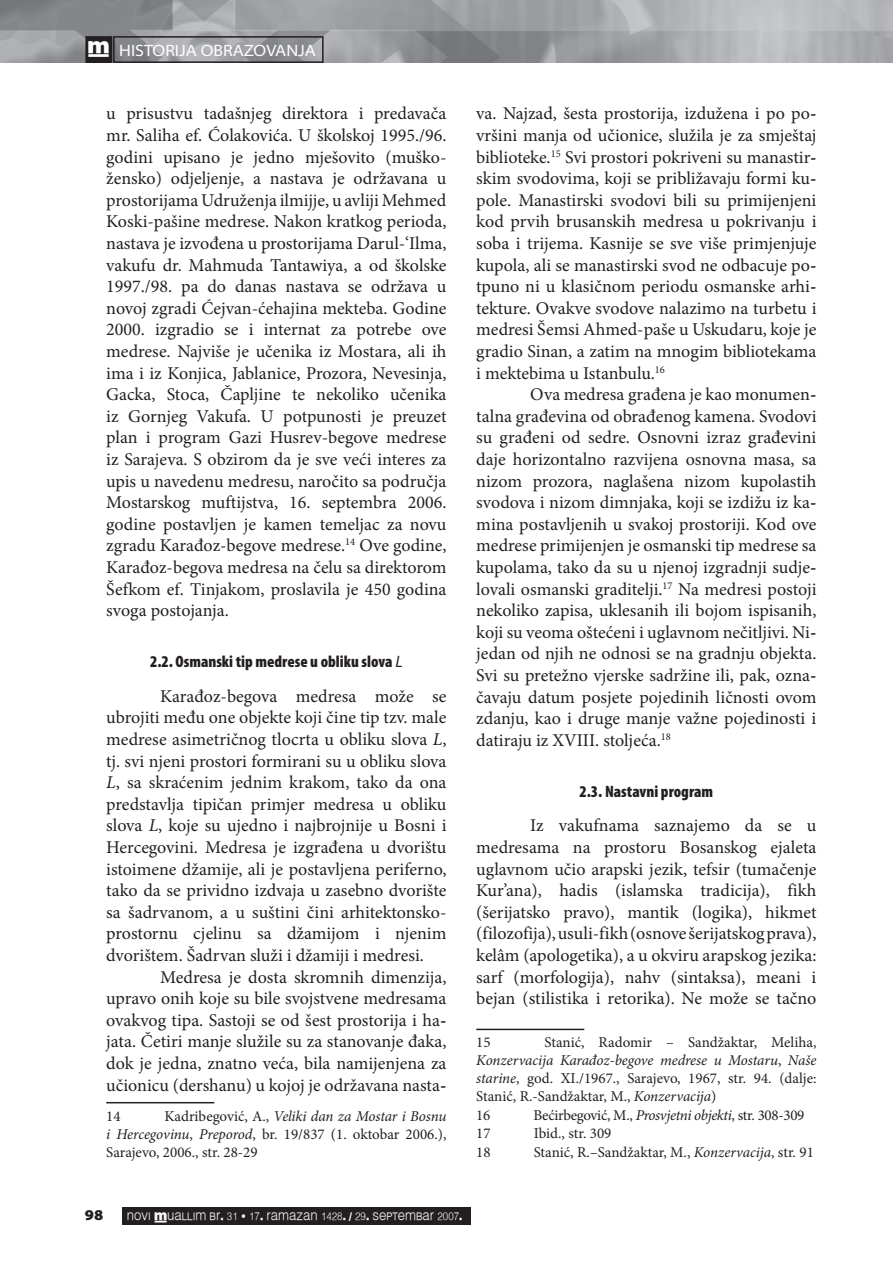
<style>
.page{position:relative;width:893px;height:1263px;background:#fff}
.page>*{position:absolute;margin:0;border:0;box-sizing:border-box;transform-origin:0 0}
.t1{font:18px/21.6px "Minion Pro";color:#231f20;text-align:justify}
.t2{font:900 condensed 16.5px "Myriad Pro";color:#231f20}
.t3{font:semi-expanded 16.5px "Myriad Pro";color:#fff}
.t4{font:15px/18.1px "Minion Pro";color:#231f20;text-align:justify}
.t5{font:15px "Minion Pro";letter-spacing:-.02em;color:#231f20}
.t6{font:900 semi-expanded 15px "Myriad Pro";color:#231f20}
.t7{font:10.8px "Muallim";color:#f9f9f9;scale:.91 1}
.s1{font-family:"Muallim";font-stretch:normal}
.s2{font-weight:400;font-style:italic;font-stretch:normal}
.s3{font-style:italic}
</style>
<div class="page">
<img style="left:0;top:0;width:893px;height:62px">
<div style="left:86px;top:37px;width:25px;height:25px;background:#231f20"></div>
<div style="left:85px;top:36px;width:27px;height:27px;border:2px solid #231f20"></div>
<div style="left:113px;top:36px;width:211px;height:27px;border:2px solid #231f20"></div>
<div style="left:122px;top:1206px;width:349px;height:18px;background:#231f20"></div>
<hr style="left:106px;top:1102px;width:108px;height:1px;background:#231f20">
<hr style="left:476px;top:1029px;width:108px;height:1px;background:#231f20">
<p class="t3" style="left:88px;top:41px;width:230px"><span class="s1">†</span> HISTORIJA OBRAZOVANJA</p>
<p class="t1" style="left:106px;top:103px;width:342px">u prisustvu tadašnjeg direktora i predavača mr. Saliha ef. Ćolakovića. U školskoj 1995./96. godini upisano je jedno mješovito (muško&shy;žensko) odjeljenje, a nastava je održavana u prostorijama Udruženja ilmijje, u avliji Mehmed Koski-pašine medrese. Nakon kratkog perioda, nastava je izvođena u prostorijama Darul-‘Ilma, vakufu dr. Mahmuda Tantawiya, a od školske 1997./98. pa do danas nastava se održava u novoj zgradi Ćejvan-ćehajina mekteba. Godine 2000. izgradio se i internat za potrebe ove medrese. Najviše je učenika iz Mostara, ali ih ima i iz Konjica, Jablanice, Prozora, Nevesinja, Gacka, Stoca, Čapljine te nekoliko učenika iz Gornjeg Vakufa. U potpunosti je preuzet plan i program Gazi Husrev-begove medrese iz Sarajeva. S obzirom da je sve veći interes za upis u navedenu medresu, naročito sa područja Mostarskog muftijstva, 16. septembra 2006. godine postavljen je kamen temeljac za novu zgradu Karađoz-begove medrese.<sup>14</sup> Ove godine, Karađoz-begova medresa na čelu sa direktorom Šefkom ef. Tinjakom, proslavila je 450 godina svoga postojanja.</p>
<p class="t2" style="left:150px;top:653px;width:254px">2.2. Osmanski tip medrese u obliku slova <span class="s2">L</span></p>
<p class="t1" style="left:106px;top:685px;width:342px;text-indent:54px">Karađoz-begova medresa može se ubrojiti među one objekte koji čine tip tzv. male medrese asimetričnog tlocrta u obliku slova <span class="s3">L</span>, tj. svi njeni prostori formirani su u obliku slova <span class="s3">L</span>, sa skraćenim jednim krakom, tako da ona predstavlja tipičan primjer medresa u obliku slova <span class="s3">L</span>, koje su ujedno i najbrojnije u Bosni i Hercegovini. Medresa je izgrađena u dvorištu istoimene džamije, ali je postavljena periferno, tako da se prividno izdvaja u zasebno dvorište sa šadrvanom, a u suštini čini arhitektonsko&shy;prostornu cjelinu sa džamijom i njenim dvorištem. Šadrvan služi i džamiji i medresi.</p>
<p class="t1" style="left:106px;top:966px;width:342px;text-indent:54px">Medresa je dosta skromnih dimenzija, upravo onih koje su bile svojstvene medresama ovakvog tipa. Sastoji se od šest prostorija i haj jata. Četiri manje služile su za stanovanje đaka, dok je jedna, znatno veća, bila namijenjena za učionicu (dershanu) u kojoj je održavana nastav</p>
<p class="t4" style="left:106px;top:1107px;width:16px">14</p>
<p class="t4" style="left:106px;top:1107px;width:342px;text-indent:58px">Kadribegović, A., <span class="s3">Veliki dan za Mostar i Bosnu i Hercegovinu</span>, <span class="s3">Preporod</span>, br. 19/837 (1. oktobar 2006.), Sarajevo, 2006., str. 28-29</p>
<p class="t1" style="left:476px;top:103px;width:342px">va. Najzad, šesta prostorija, izdužena i po pov vršini manja od učionice, služila je za smještaj biblioteke.<sup>15</sup> Svi prostori pokriveni su manastirs skim svodovima, koji se približavaju formi kup pole. Manastirski svodovi bili su primijenjeni kod prvih brusanskih medresa u pokrivanju i soba i trijema. Kasnije se sve više primjenjuje kupola, ali se manastirski svod ne odbacuje pot tpuno ni u klasičnom periodu osmanske arhit tekture. Ovakve svodove nalazimo na turbetu i medresi Šemsi Ahmed-paše u Uskudaru, koje je gradio Sinan, a zatim na mnogim bibliotekama i mektebima u Istanbulu.<sup>16</sup></p>
<p class="t1" style="left:476px;top:384px;width:342px;text-indent:54px">Ova medresa građena je kao monument talna građevina od obrađenog kamena. Svodovi su građeni od sedre. Osnovni izraz građevini daje horizontalno razvijena osnovna masa, sa nizom prozora, naglašena nizom kupolastih svodova i nizom dimnjaka, koji se izdižu iz kam mina postavljenih u svakoj prostoriji. Kod ove medrese primijenjen je osmanski tip medrese sa kupolama, tako da su u njenoj izgradnji sudjel lovali osmanski graditelji.<sup>17</sup> Na medresi postoji nekoliko zapisa, uklesanih ili bojom ispisanih, koji su veoma oštećeni i uglavnom nečitljivi. Nij jedan od njih ne odnosi se na gradnju objekta.<br>Svi su pretežno vjerske sadržine ili, pak, označ čavaju datum posjete pojedinih ličnosti ovom zdanju, kao i druge manje važne pojedinosti i datiraju iz XVIII. stoljeća.<sup>18</sup></p>
<p class="t2" style="left:579px;top:782px;width:135px">2.3. Nastavni program</p>
<p class="t1" style="left:476px;top:815px;width:342px;text-indent:54px">Iz vakufnama saznajemo da se u medresama na prostoru Bosanskog ejaleta uglavnom učio arapski jezik, tefsir (tumačenje Kur’ana), hadis (islamska tradicija), fikh (šerijatsko pravo), mantik (logika), hikmet (filozofija), usuli-fikh (osnove šerijatskog prava), kelâm (apologetika), a u okviru arapskog jezika: sarf (morfologija), nahv (sintaksa), meani i bejan (stilistika i retorika). Ne može se tačno</p>
<p class="t4" style="left:476px;top:1033px;width:16px">15</p>
<p class="t4" style="left:476px;top:1033px;width:342px;text-align:left;text-indent:68px">Stanić, Radomir – Sandžaktar, Meliha, <span class="s3">Konzervacija Karađoz-begove medrese u Mostaru</span>, <span class="s3">Naše starine</span>, god. XI./1967., Sarajevo, 1967, str. 94. (dalje:<br>Stanić, R.-Sandžaktar, M., <span class="s3">Konzervacija</span>)<br>16</p>
<p class="t5" style="left:533px;top:1105px;width:273px">Bećirbegović, M., <span class="s3">Prosvjetni objekti</span>, str. 308-309</p>
<p class="t4" style="left:476px;top:1124px;width:16px">17</p>
<p class="t4" style="left:534px;top:1124px;width:79px">Ibid., str. 309</p>
<p class="t4" style="left:476px;top:1143px;width:16px">18</p>
<p class="t4" style="left:534px;top:1143px;width:282px">Stanić, R.–Sandžaktar, M., <span class="s3">Konzervacija</span>, str. 91</p>
<p class="t6" style="left:85px;top:1207px;width:20px">98</p>
<p class="t7" style="left:127px;top:1209px;width:370px">NOVI †UALLIM BR. 31 • 17. RAMAZAN 1428. / 29. SEPTEMBAR 2007.</p>
</div>
